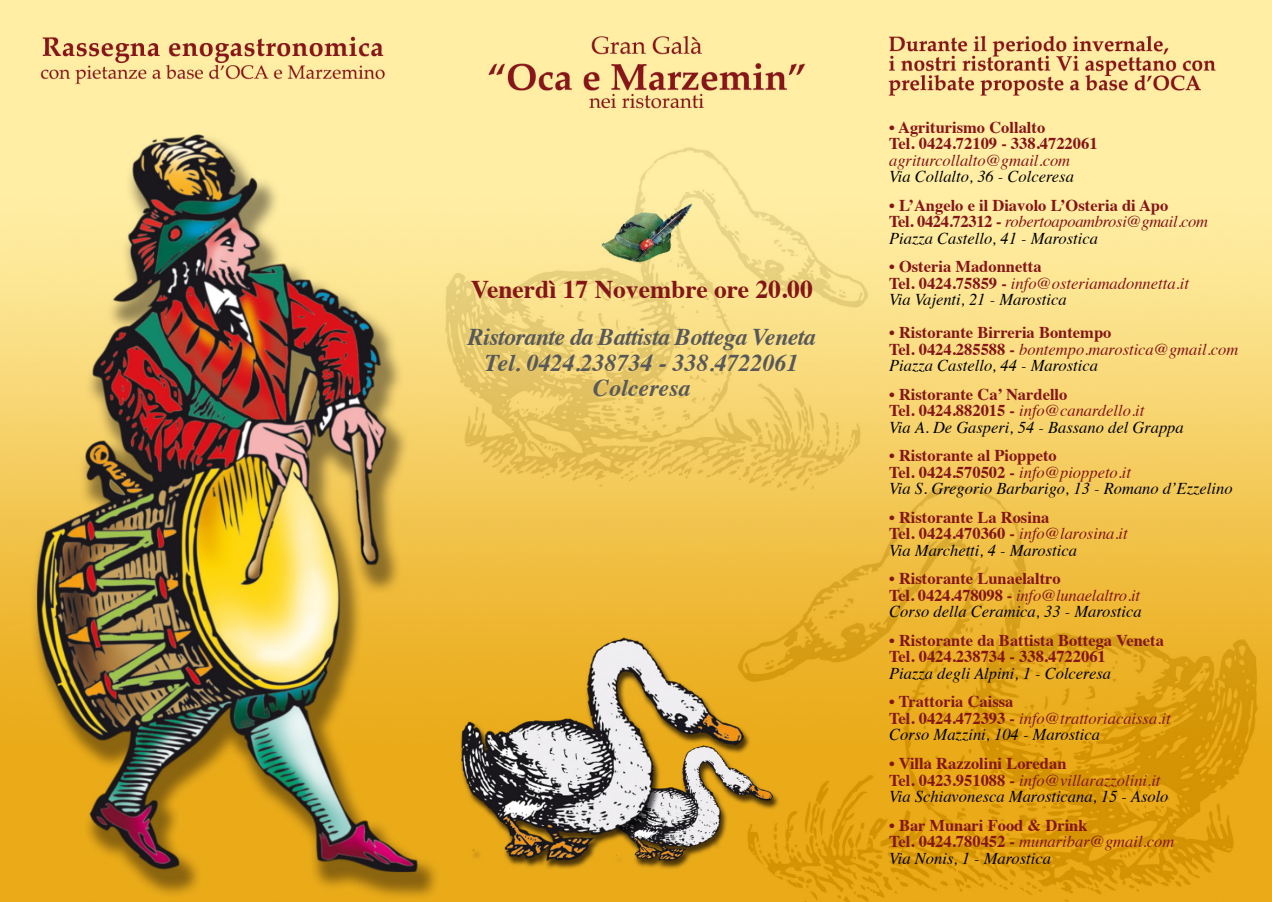
<style>
.page{position:relative;width:1272px;height:902px;background:#fff}
.page>*{position:absolute;margin:0;border:0;box-sizing:border-box;transform-origin:0 0}
.t1{font:700 25.5px "Times";color:#841518}
.t2{font:italic 700 24px/25.5px "Times";letter-spacing:-.025em;color:#57585a;text-align:center}
.t3{font:italic 700 24px "Times";color:#57585a}
.t4{font:700 16.5px/16.5px "Times";color:#841518}
.t5{font:italic 16.5px/16.5px "Times";color:#000}
.t6{font:italic 16.5px "Times";color:#841518}
.t7{font:italic 16.5px "Times";letter-spacing:-.02em;color:#841518}
.s1{font-weight:700;font-style:normal}
.s2{font-weight:400;font-style:italic}
.s3{font-weight:700;font-style:normal;color:#841518}
.s4{color:#841518}
</style>
<div class="page">
<img style="left:0;top:0;width:1271px;height:901px">
<p class="t1" style="left:471px;top:265px;width:343px">Venerdì 17 Novembre ore 20.00</p>
<p class="t2" style="left:468px;top:322px;width:349px">Ristorante da Battista Bottega Veneta<br>Tel. 0424.238734 - 338.4722061</p>
<p class="t3" style="left:593px;top:365px;width:99px">Colceresa</p>
<p class="t4" style="left:889px;top:117px;width:158px">• Agriturismo Collalto</p>
<p class="t4" style="left:889px;top:133px;width:210px">Tel. 0424.72109 - 338.4722061</p>
<p class="t6" style="left:889px;top:146px;width:182px">agriturcollalto@gmail.com</p>
<p class="t5" style="left:889px;top:167px;width:186px">Via Collalto, 36 - Colceresa</p>
<p class="t4" style="left:889px;top:195px;width:281px">• L’Angelo e il Diavolo L’Osteria di Apo</p>
<p class="t7" style="left:889px;top:207px;width:320px"><span class="s1">Tel. 0424.72312 -</span> robertoapoambrosi@gmail.com</p>
<p class="t5" style="left:889px;top:229px;width:210px">Piazza Castello, 41 - Marostica</p>
<p class="t4" style="left:889px;top:256px;width:154px">• Osteria Madonnetta</p>
<p class="t6" style="left:889px;top:269px;width:301px"><span class="s1">Tel. 0424.75859 -</span> info@osteriamadonnetta.it</p>
<p class="t5" style="left:889px;top:290px;width:179px">Via Vajenti, 21 - Marostica</p>
<p class="t4" style="left:889px;top:322px;width:350px">• Ristorante Birreria Bontempo<br>Tel. 0424.285588 - <span class="s2">bontempo.marostica@gmail.com</span></p>
<p class="t5" style="left:889px;top:356px;width:210px">Piazza Castello, 44 - Marostica</p>
<p class="t4" style="left:889px;top:384px;width:180px">• Ristorante Ca’ Nardello</p>
<p class="t6" style="left:889px;top:396px;width:257px"><span class="s1">Tel. 0424.882015 -</span> info@canardello.it</p>
<p class="t5" style="left:889px;top:418px;width:296px">Via A. De Gasperi, 54 - Bassano del Grappa</p>
<p class="t4" style="left:889px;top:445px;width:169px">• Ristorante al Pioppeto</p>
<p class="t4" style="left:889px;top:462px;width:243px">Tel. 0424.570502 - <span class="s2">info@pioppeto.it</span></p>
<p class="t5" style="left:889px;top:479px;width:345px">Via S. Gregorio Barbarigo, 13 - Romano d’Ezzelino</p>
<p class="t4" style="left:889px;top:507px;width:162px">• Ristorante La Rosina</p>
<p class="t4" style="left:889px;top:523px;width:240px">Tel. 0424.470360 - <span class="s2">info@larosina.it</span></p>
<p class="t5" style="left:889px;top:541px;width:189px">Via Marchetti, 4 - Marostica</p>
<p class="t4" style="left:889px;top:568px;width:173px">• Ristorante Lunaelaltro</p>
<p class="t5" style="left:889px;top:586px;width:254px"><span class="s3">Tel. 0424.478098 -</span> <span class="s4">info@lunaelaltro.it<br></span>Corso della Ceramica, 33 - Marostica</p>
<p class="t4" style="left:889px;top:630px;width:276px">• Ristorante da Battista Bottega Veneta</p>
<p class="t4" style="left:889px;top:646px;width:218px">Tel. 0424.238734 - 338.4722061</p>
<p class="t5" style="left:889px;top:664px;width:223px">Piazza degli Alpini, 1 - Colceresa</p>
<p class="t4" style="left:889px;top:691px;width:126px">• Trattoria Caissa</p>
<p class="t6" style="left:889px;top:704px;width:283px"><span class="s1">Tel. 0424.472393 -</span> info@trattoriacaissa.it</p>
<p class="t5" style="left:889px;top:725px;width:212px">Corso Mazzini, 104 - Marostica</p>
<p class="t4" style="left:889px;top:753px;width:179px">• Villa Razzolini Loredan</p>
<p class="t6" style="left:889px;top:765px;width:273px"><span class="s1">Tel. 0423.951088 -</span> info@villarazzolini.it</p>
<p class="t5" style="left:889px;top:787px;width:281px">Via Schiavonesca Marosticana, 15 - Asolo</p>
<p class="t4" style="left:889px;top:814px;width:200px">• Bar Munari Food &amp; Drink</p>
<p class="t6" style="left:889px;top:827px;width:286px"><span class="s1">Tel. 0424.780452 -</span> munaribar@gmail.com</p>
<p class="t5" style="left:889px;top:848px;width:163px">Via Nonis, 1 - Marostica</p>
</div>
